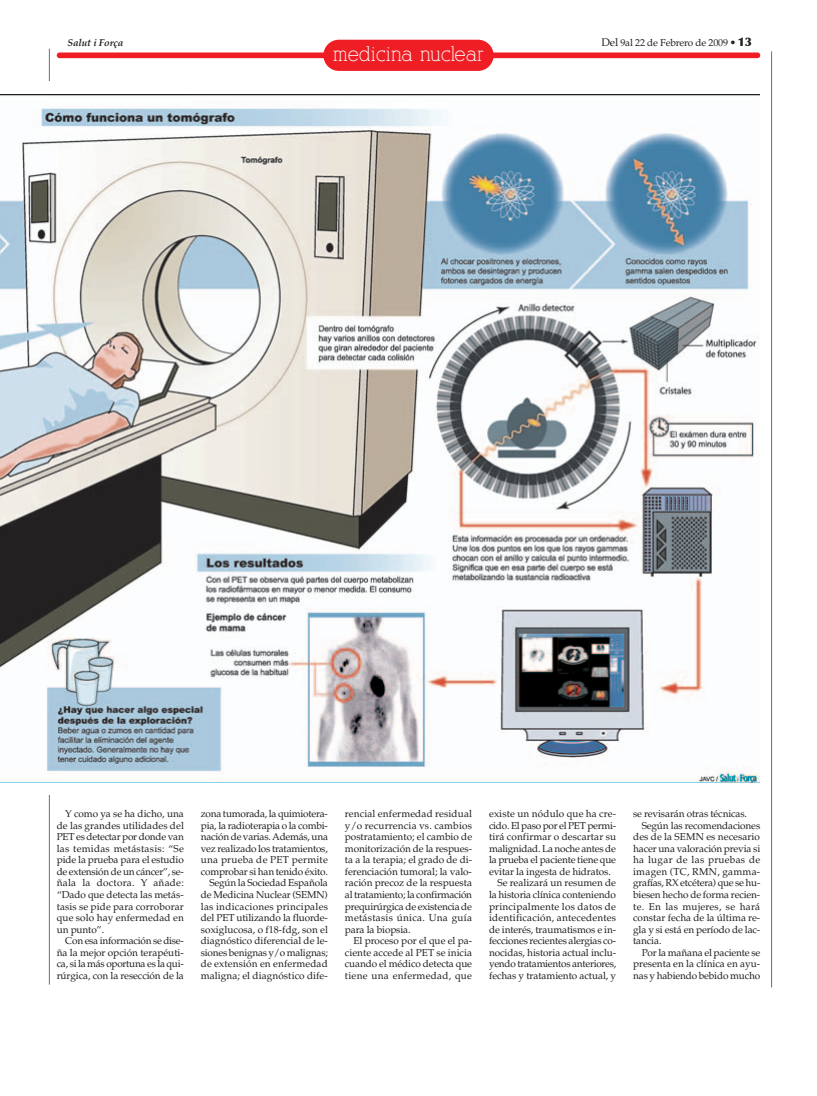
<style>
.page{position:relative;width:817px;height:1096px;background:#fff}
.page>*{position:absolute;margin:0;border:0;box-sizing:border-box;transform-origin:0 0}
.t1{font:20px "Alexandria FLF";color:#fff}
.t2{font:10px/11.5px "Palatino";letter-spacing:-.01em;color:#231f20;text-align:justify}
.t3{font:10px "Palatino";letter-spacing:.025em;color:#231f20}
.t4{font:10px "Palatino";letter-spacing:.02em;color:#231f20}
.t5{font:10px "Palatino";letter-spacing:.01em;color:#231f20}
.t6{font:10px "Palatino";letter-spacing:.015em;color:#231f20}
.t7{font:italic 700 10px "Palatino";letter-spacing:-.01em;color:#231f20}
.s1{font-size:11px}
.s2{font-family:"Optima";font-weight:900}
.s3{font-family:"Optima";font-weight:900;font-size:12px}
</style>
<div class="page">
<div style="left:57px;top:52px;width:702px;height:6px;background:#ee1e24;border-radius:3px"></div>
<div style="left:323px;top:40px;width:170px;height:31px;background:#ee1e24;border-radius:16px"></div>
<hr style="left:771px;top:51px;width:1px;height:936px;background:#6c6d70">
<hr style="left:49px;top:49px;width:1px;height:935px;background:#6c6d70">
<img style="left:0;top:94px;width:759px;height:688px">
<p class="t7" style="left:68px;top:37px;width:57px">Salut i Força</p>
<p class="t2" style="left:601px;top:37px;width:152px"><span class="s1">Del</span> 9al 22 de Febrero de 2009 <span class="s2">•</span> <span class="s3">13</span></p>
<h1 class="t1" style="left:333px;top:46px;width:152px">medicina nuclear</h1>
<p class="t2" style="left:57px;top:808px;width:129px;text-indent:9px">Y como ya se ha dicho, una de las grandes utilidades del PET es detectar por donde van las temidas metástasis: “Se pide la prueba para el estudio de extensión de un cáncer”, se&shy;ñala la doctora. Y añade: “Dado que detecta las metás&shy;tasis se pide para corroborar que solo hay enfermedad en un punto”.</p>
<p class="t2" style="left:57px;top:934px;width:129px;text-indent:9px">Con esa información se dise&shy;ña la mejor opción terapéuti&shy;ca, si la más oportuna es la qui&shy;rúrgica, con la resección de la</p>
<p class="t2" style="left:201px;top:808px;width:129px;text-align:right">zona tumorada, la quimiotera&shy;pia, la radioterapia o la combi&shy;nación de varias. Además, una vez realizado los tratamientos, una prueba de PET permite comprobar si han tenido éxito.<br>Según la Sociedad Española de Medicina Nuclear (SEMN) las indicaciones principales del PET utilizando la fluorde&shy;soxiglucosa, o f18-fdg, son el diagnóstico diferencial de le&shy;siones benignas y/o malignas; de extensión en enfermedad maligna; el diagnóstico dife-</p>
<p class="t2" style="left:345px;top:808px;width:129px">rencial enfermedad residual y/o recurrencia vs. cambios postratamiento; el cambio de monitorización de la respues&shy;ta a la terapia; el grado de di&shy;ferenciación tumoral; la valo&shy;ración precoz de la respuesta al tratamiento; la confirmación prequirúrgica de existencia de metástasis única. Una guía para la biopsia.</p>
<p class="t2" style="left:345px;top:934px;width:128px;text-indent:9px">El proceso por el que el pa&shy;ciente accede al PET se inicia cuando el médico detecta que tiene una enfermedad, que</p>
<p class="t6" style="left:489px;top:807px;width:128px">existe un nódulo que ha cre-</p>
<p class="t2" style="left:489px;top:819px;width:128px">cido. El paso por el PET permi-</p>
<p class="t5" style="left:489px;top:830px;width:128px">tirá confirmar o descartar su</p>
<p class="t2" style="left:489px;top:842px;width:128px">malignidad. La noche antes de</p>
<p class="t2" style="left:489px;top:854px;width:128px">la prueba el paciente tiene que</p>
<p class="t2" style="left:489px;top:865px;width:123px">evitar la ingesta de hidratos.</p>
<p class="t2" style="left:497px;top:877px;width:120px">Se realizará un resumen de</p>
<p class="t2" style="left:489px;top:888px;width:128px">la historia clínica conteniendo</p>
<p class="t4" style="left:489px;top:899px;width:128px">principalmente los datos de</p>
<p class="t4" style="left:489px;top:911px;width:128px">identificación, antecedentes</p>
<p class="t2" style="left:489px;top:923px;width:128px">de interés, traumatismos e in-</p>
<p class="t2" style="left:489px;top:934px;width:128px">fecciones recientes alergias co-</p>
<p class="t2" style="left:489px;top:946px;width:128px">nocidas, historia actual inclu-</p>
<p class="t2" style="left:489px;top:957px;width:129px">yendo tratamientos anteriores,</p>
<p class="t2" style="left:489px;top:969px;width:128px">fechas y tratamiento actual, y</p>
<p class="t2" style="left:632px;top:808px;width:115px">se revisarán otras técnicas.</p>
<p class="t2" style="left:641px;top:819px;width:120px">Según las recomendaciones</p>
<p class="t5" style="left:632px;top:830px;width:128px">des de la SEMN es necesario</p>
<p class="t2" style="left:632px;top:842px;width:128px">hacer una valoración previa si</p>
<p class="t3" style="left:632px;top:853px;width:128px">ha lugar de las pruebas de</p>
<p class="t3" style="left:632px;top:865px;width:128px">imagen (TC, RMN, gamma-</p>
<p class="t2" style="left:632px;top:877px;width:129px">grafías, RX etcétera) que se hu-</p>
<p class="t2" style="left:632px;top:888px;width:128px">biesen hecho de forma recien-</p>
<p class="t3" style="left:632px;top:899px;width:128px">te. En las mujeres, se hará</p>
<p class="t2" style="left:632px;top:911px;width:128px">constar fecha de la última re-</p>
<p class="t2" style="left:632px;top:923px;width:128px">gla y si está en período de lac-</p>
<p class="t2" style="left:632px;top:934px;width:30px">tancia.</p>
<p class="t2" style="left:641px;top:946px;width:120px">Por la mañana el paciente se</p>
<p class="t2" style="left:632px;top:957px;width:128px">presenta en la clínica en ayu-</p>
<p class="t2" style="left:632px;top:969px;width:128px">nas y habiendo bebido mucho</p>
</div>
